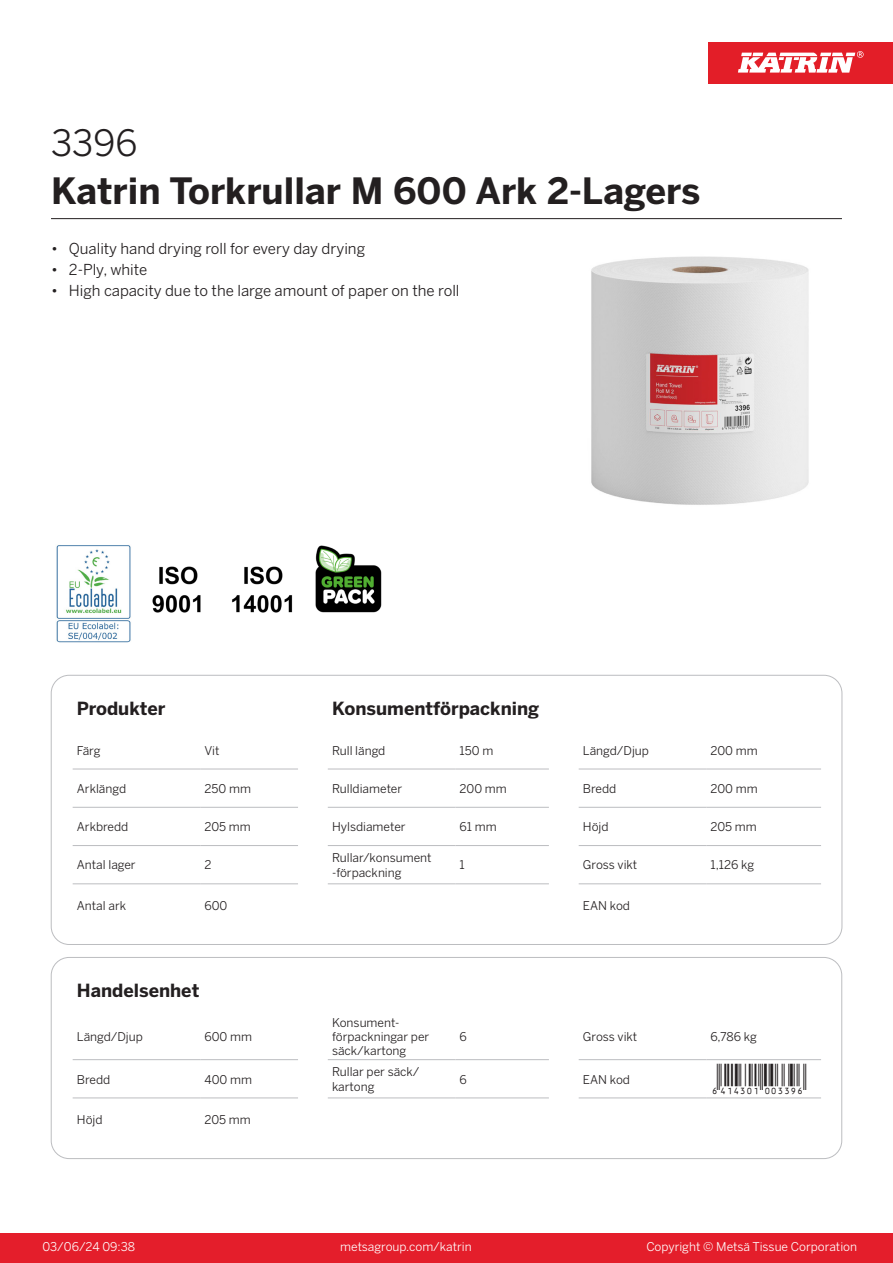
<style>
.page{position:relative;width:893px;height:1263px;background:#fff}
.page>*{position:absolute;margin:0;border:0;box-sizing:border-box;transform-origin:0 0}
.Product_Name{font:700 36px "Benton Sans";color:#231f20}
.External_material_co{font:36px "Benton Sans";color:#231f20}
.T_EAN{font:30px "Viisas EAN Matala";color:#231f20}
.T_TableHeader{font:700 18px "Benton Sans";color:#231f20}
.MarketingBullets{font:15px "Benton Sans";color:#231f20}
.T_TableBody{font:12px/14.4px "Benton Sans";color:#231f20}
.t1{font:12px "Benton Sans";color:#fff}
</style>
<div class="page">
<div style="left:0;top:1233px;width:893px;height:30px;background:#e41e2b"></div>
<div style="left:708px;top:43px;width:185px;height:41px;background:#e31e28"></div>
<svg style="left:738px;top:51px;width:126px;height:22px"></svg>
<hr style="left:73px;top:769px;width:127px;height:1px;background:#bcbdc0">
<hr style="left:200px;top:769px;width:98px;height:1px;background:#bcbdc0">
<hr style="left:328px;top:769px;width:127px;height:1px;background:#bcbdc0">
<hr style="left:455px;top:769px;width:94px;height:1px;background:#bcbdc0">
<hr style="left:579px;top:769px;width:127px;height:1px;background:#bcbdc0">
<hr style="left:706px;top:769px;width:115px;height:1px;background:#bcbdc0">
<hr style="left:73px;top:807px;width:127px;height:1px;background:#bcbdc0">
<hr style="left:200px;top:807px;width:98px;height:1px;background:#bcbdc0">
<hr style="left:328px;top:807px;width:127px;height:1px;background:#bcbdc0">
<hr style="left:455px;top:807px;width:94px;height:1px;background:#bcbdc0">
<hr style="left:579px;top:807px;width:127px;height:1px;background:#bcbdc0">
<hr style="left:706px;top:807px;width:115px;height:1px;background:#bcbdc0">
<hr style="left:73px;top:845px;width:127px;height:1px;background:#bcbdc0">
<hr style="left:200px;top:845px;width:98px;height:1px;background:#bcbdc0">
<hr style="left:328px;top:845px;width:127px;height:1px;background:#bcbdc0">
<hr style="left:455px;top:845px;width:94px;height:1px;background:#bcbdc0">
<hr style="left:579px;top:845px;width:127px;height:1px;background:#bcbdc0">
<hr style="left:706px;top:845px;width:115px;height:1px;background:#bcbdc0">
<hr style="left:73px;top:883px;width:127px;height:1px;background:#bcbdc0">
<hr style="left:200px;top:883px;width:98px;height:1px;background:#bcbdc0">
<hr style="left:328px;top:883px;width:127px;height:1px;background:#bcbdc0">
<hr style="left:455px;top:883px;width:94px;height:1px;background:#bcbdc0">
<hr style="left:579px;top:883px;width:127px;height:1px;background:#bcbdc0">
<hr style="left:706px;top:883px;width:115px;height:1px;background:#bcbdc0">
<hr style="left:73px;top:1059px;width:127px;height:1px;background:#bcbdc0">
<hr style="left:200px;top:1059px;width:98px;height:1px;background:#bcbdc0">
<hr style="left:328px;top:1059px;width:127px;height:1px;background:#bcbdc0">
<hr style="left:455px;top:1059px;width:94px;height:1px;background:#bcbdc0">
<hr style="left:579px;top:1059px;width:127px;height:1px;background:#bcbdc0">
<hr style="left:706px;top:1059px;width:115px;height:1px;background:#bcbdc0">
<hr style="left:73px;top:1098px;width:127px;height:1px;background:#bcbdc0">
<hr style="left:200px;top:1098px;width:98px;height:1px;background:#bcbdc0">
<hr style="left:328px;top:1098px;width:127px;height:1px;background:#bcbdc0">
<hr style="left:455px;top:1098px;width:94px;height:1px;background:#bcbdc0">
<hr style="left:579px;top:1098px;width:127px;height:1px;background:#bcbdc0">
<hr style="left:706px;top:1098px;width:115px;height:1px;background:#bcbdc0">
<div style="left:51px;top:957px;width:791px;height:202px;border:1px solid #bcbdc0;border-radius:18px"></div>
<img style="left:591px;top:256px;width:218px;height:249px">
<img style="left:56px;top:545px;width:75px;height:98px">
<img style="left:152px;top:566px;width:49px;height:47px">
<img style="left:232px;top:566px;width:61px;height:47px">
<img style="left:315px;top:545px;width:67px;height:68px">
<hr style="left:51px;top:218px;width:791px;height:1px;background:#231f20">
<p class="External_material_co" style="left:51px;top:121px;width:88px">3396</p>
<p class="Product_Name" style="left:51px;top:168px;width:651px">Katrin Torkrullar M 600 Ark 2-Lagers</p>
<p class="MarketingBullets" style="left:51px;top:239px;width:316px">• Quality hand drying roll for every day drying</p>
<p class="MarketingBullets" style="left:51px;top:260px;width:98px">• 2-Ply, white</p>
<p class="MarketingBullets" style="left:51px;top:281px;width:410px">• High capacity due to the large amount of paper on the roll</p>
<p class="T_TableHeader" style="left:77px;top:697px;width:90px">Produkter</p>
<p class="T_TableHeader" style="left:332px;top:697px;width:209px">Konsumentförpackning</p>
<p class="T_TableBody" style="left:77px;top:743px;width:25px">Färg</p>
<p class="T_TableBody" style="left:204px;top:743px;width:16px">Vit</p>
<p class="T_TableBody" style="left:332px;top:743px;width:55px">Rull längd</p>
<p class="T_TableBody" style="left:460px;top:743px;width:35px">150 m</p>
<p class="T_TableBody" style="left:583px;top:743px;width:68px">Längd/Djup</p>
<p class="T_TableBody" style="left:710px;top:743px;width:49px">200 mm</p>
<p class="T_TableBody" style="left:77px;top:781px;width:51px">Arklängd</p>
<p class="T_TableBody" style="left:204px;top:781px;width:48px">250 mm</p>
<p class="T_TableBody" style="left:332px;top:781px;width:72px">Rulldiameter</p>
<p class="T_TableBody" style="left:460px;top:781px;width:49px">200 mm</p>
<p class="T_TableBody" style="left:583px;top:781px;width:35px">Bredd</p>
<p class="T_TableBody" style="left:710px;top:781px;width:49px">200 mm</p>
<p class="T_TableBody" style="left:77px;top:820px;width:53px">Arkbredd</p>
<p class="T_TableBody" style="left:204px;top:820px;width:48px">205 mm</p>
<p class="T_TableBody" style="left:332px;top:820px;width:75px">Hylsdiameter</p>
<p class="T_TableBody" style="left:460px;top:820px;width:39px">61 mm</p>
<p class="T_TableBody" style="left:583px;top:820px;width:27px">Höjd</p>
<p class="T_TableBody" style="left:710px;top:820px;width:48px">205 mm</p>
<p class="T_TableBody" style="left:77px;top:858px;width:60px">Antal lager</p>
<p class="T_TableBody" style="left:204px;top:858px;width:9px">2</p>
<p class="T_TableBody" style="left:332px;top:851px;width:101px">Rullar/konsument</p>
<p class="T_TableBody" style="left:332px;top:865px;width:71px">-förpackning</p>
<p class="T_TableBody" style="left:460px;top:858px;width:7px">1</p>
<p class="T_TableBody" style="left:583px;top:858px;width:56px">Gross vikt</p>
<p class="T_TableBody" style="left:710px;top:858px;width:45px">1,126 kg</p>
<p class="T_TableBody" style="left:77px;top:898px;width:51px">Antal ark</p>
<p class="T_TableBody" style="left:204px;top:898px;width:25px">600</p>
<p class="T_TableBody" style="left:583px;top:898px;width:49px">EAN kod</p>
<p class="T_TableHeader" style="left:77px;top:979px;width:124px">Handelsenhet</p>
<p class="T_TableBody" style="left:77px;top:1029px;width:68px">Längd/Djup</p>
<p class="T_TableBody" style="left:204px;top:1029px;width:49px">600 mm</p>
<p class="T_TableBody" style="left:332px;top:1015px;width:99px">Konsument&shy;förpackningar per säck/kartong</p>
<p class="T_TableBody" style="left:460px;top:1029px;width:9px">6</p>
<p class="T_TableBody" style="left:583px;top:1029px;width:56px">Gross vikt</p>
<p class="T_TableBody" style="left:710px;top:1029px;width:48px">6,786 kg</p>
<p class="T_TableBody" style="left:77px;top:1072px;width:35px">Bredd</p>
<p class="T_TableBody" style="left:204px;top:1072px;width:49px">400 mm</p>
<p class="T_TableBody" style="left:332px;top:1065px;width:89px">Rullar per säck/ kartong</p>
<p class="T_TableBody" style="left:460px;top:1072px;width:9px">6</p>
<p class="T_TableBody" style="left:583px;top:1072px;width:49px">EAN kod</p>
<p class="T_EAN" style="left:710px;top:1063px;width:97px">*6414301003396*</p>
<p class="T_TableBody" style="left:77px;top:1112px;width:27px">Höjd</p>
<p class="T_TableBody" style="left:204px;top:1112px;width:48px">205 mm</p>
<p class="t1" style="left:43px;top:1239px;width:94px">03/06/24 09:38</p>
<p class="t1" style="left:340px;top:1239px;width:133px">metsagroup.com/katrin</p>
<p class="t1" style="left:646px;top:1239px;width:212px">Copyright © Metsä Tissue Corporation</p>
</div>
